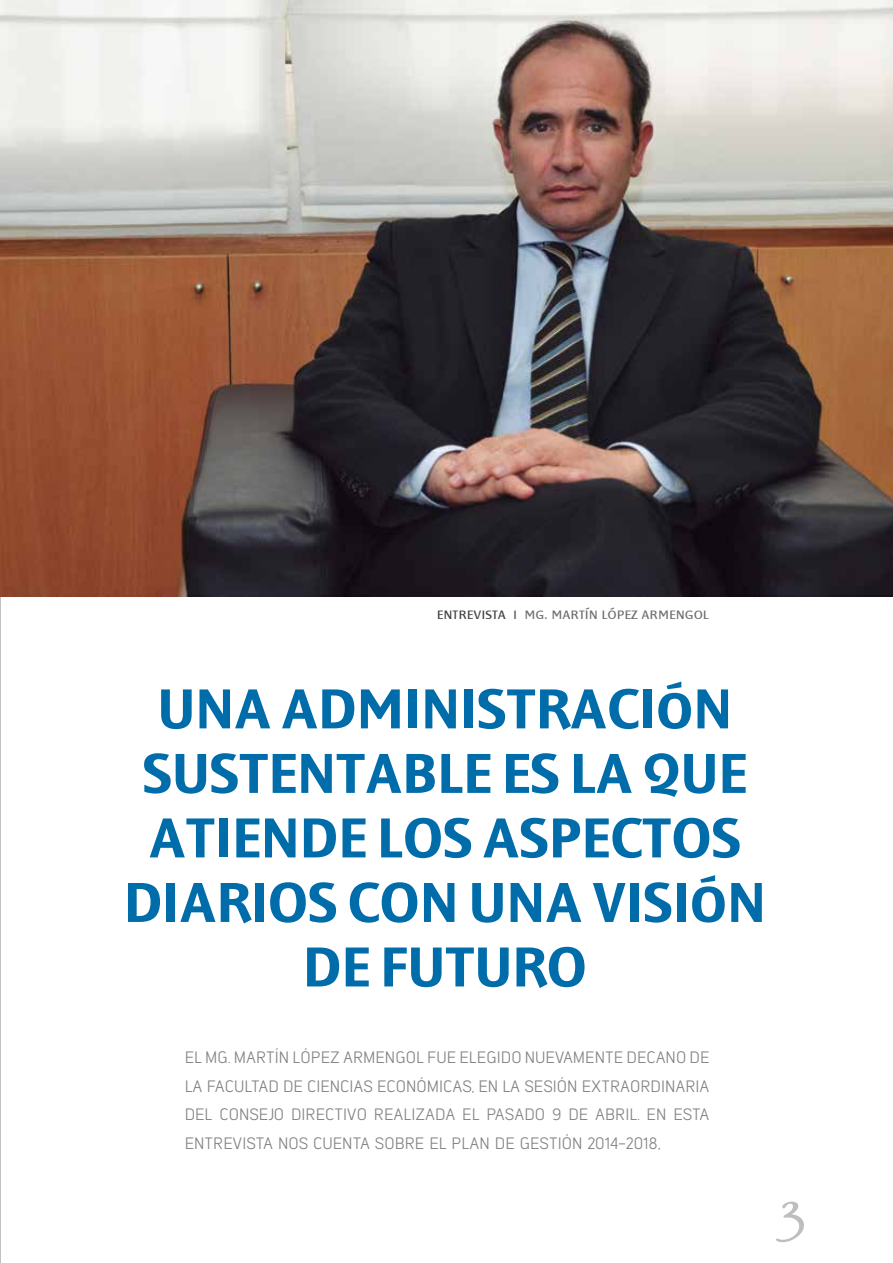
<style>
.page{position:relative;width:893px;height:1263px;background:#fff}
.page>*{position:absolute;margin:0;border:0;box-sizing:border-box;transform-origin:0 0}
.t1{font:61.5px/64.5px "Fontana Negra";color:#006daa;text-align:center}
.t2{font:54px "Black Jack";color:#bcbec0}
.t3{font:18px "Fontana Versalita";color:#6d6e71}
.t4{font:16.5px/28.5px "Lintel";color:#808285;text-align:justify}
.s1{color:#414042}
.s2{color:#58595b}
</style>
<div class="page">
<img style="left:0;top:596px;width:1px;height:667px">
<img style="left:0;top:0;width:893px;height:596px">
<p class="t3" style="left:437px;top:604px;width:274px"><span class="s1">entrevista</span> <span class="s2">i</span> mg. martín lópez armengol</p>
<h1 class="t1" style="left:124px;top:680px;width:644px">UNA ADMINISTRACIÓN<br>SUSTENTABLE ES LA QUE<br>ATIENDE LOS ASPECTOS<br>DIARIOS CON UNA VISIÓN<br>DE FUTURO</h1>
<p class="t4" style="left:185px;top:1042px;width:526px">EL MG. MARTÍN LÓPEZ ARMENGOL FUE ELEGIDO NUEVAMENTE DECANO DE LA FACULTAD DE CIENCIAS ECONÓMICAS, EN LA SESIÓN EXTRAORDINARIA DEL CONSEJO DIRECTIVO REALIZADA EL PASADO 9 DE ABRIL. EN ESTA ENTREVISTA NOS CUENTA SOBRE EL PLAN DE GESTIÓN 2014-2018,</p>
<h2 class="t2" style="left:780px;top:1180px;width:27px">3</h2>
</div>
